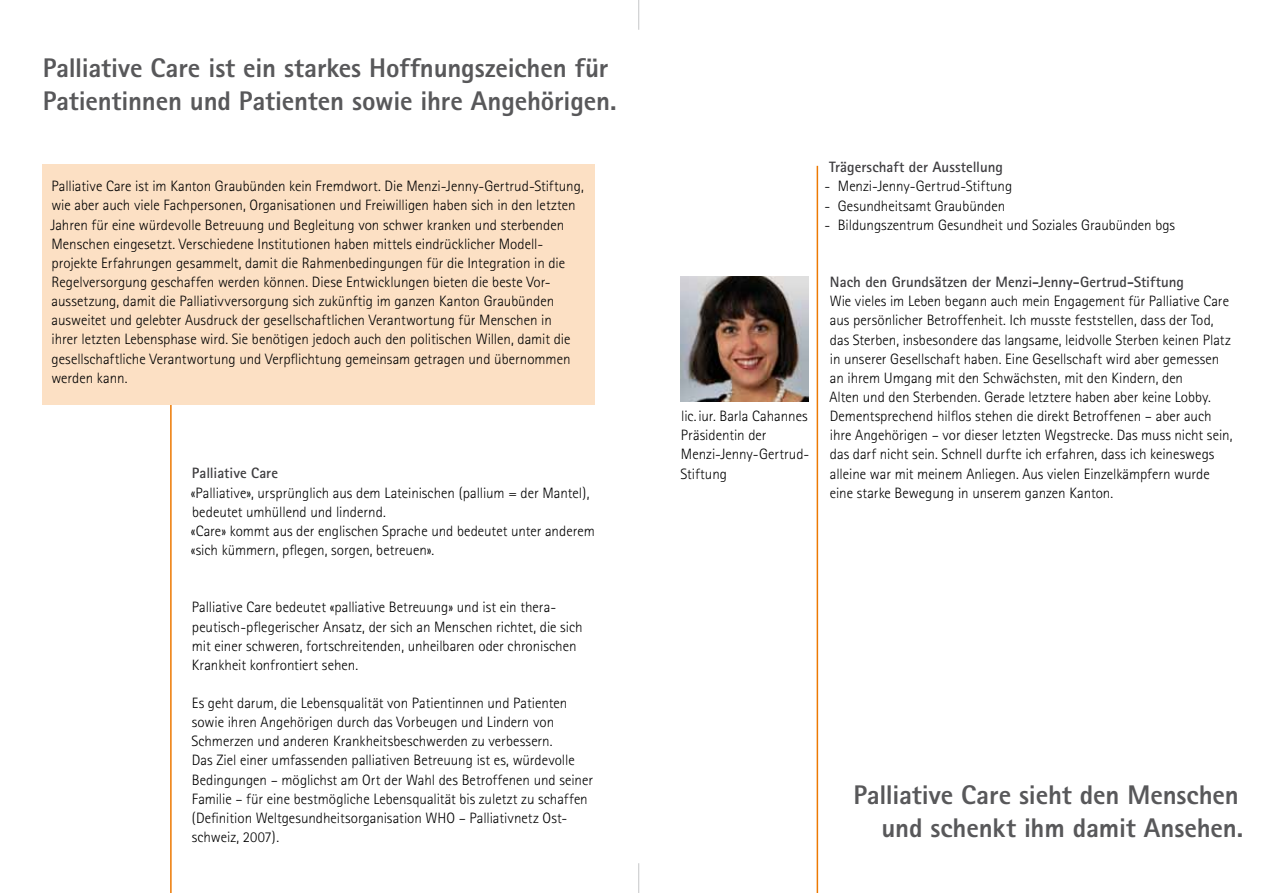
<style>
.page{position:relative;width:1276px;height:893px;background:#fff}
.page>*{position:absolute;margin:0;border:0;box-sizing:border-box;transform-origin:0 0}
.t1{font:800 27px/33px "Rotis Sans Serif";letter-spacing:-.005em;color:#58585a;text-align:right}
.t2{font:300 15px/19.2px "Rotis Sans Serif";color:#000}
.t3{font:700 15px "Rotis Sans Serif";color:#3e3d40}
</style>
<div class="page">
<hr style="left:170px;top:166px;width:2px;height:727px;background:#ed7902">
<img style="left:680px;top:276px;width:128px;height:126px">
<div style="left:43px;top:164px;width:552px;height:240px;background:#fce0c4"></div>
<hr style="left:816px;top:166px;width:2px;height:727px;background:#ed7902">
<hr style="left:638px;top:0;width:1px;height:30px;background:#c6c7c8">
<hr style="left:638px;top:863px;width:1px;height:30px;background:#c6c7c8">
<h1 class="t1" style="left:43px;top:51px;width:575px;text-align:left">Palliative Care ist ein starkes Hoffnungszeichen für<br>Patientinnen und Patienten sowie ihre Angehörigen.</h1>
<p class="t2" style="left:50px;top:177px;width:535px">Palliative Care ist im Kanton Graubünden kein Fremdwort. Die Menzi-Jenny-Gertrud-Stiftung, wie aber auch viele Fachpersonen, Organisationen und Freiwilligen haben sich in den letzten Jahren für eine würdevolle Betreuung und Begleitung von schwer kranken und sterbenden Menschen eingesetzt. Verschiedene Institutionen haben mittels eindrücklicher Modell&shy;projekte Erfahrungen gesammelt, damit die Rahmenbedingungen für die Integration in die Regelversorgung geschaffen werden können. Diese Entwicklungen bieten die beste Vor&shy;aussetzung, damit die Palliativversorgung sich zukünftig im ganzen Kanton Graubünden ausweitet und gelebter Ausdruck der gesellschaftlichen Verantwortung für Menschen in<br>ihrer letzten Lebensphase wird. Sie benötigen jedoch auch den politischen Willen, damit die gesellschaftliche Verantwortung und Verpflichtung gemeinsam getragen und übernommen werden kann.</p>
<p class="t3" style="left:192px;top:464px;width:88px">Palliative Care</p>
<p class="t2" style="left:191px;top:483px;width:405px">«Palliative», ursprünglich aus dem Lateinischen (pallium = der Mantel), bedeutet umhüllend und lindernd.<br>«Care» kommt aus der englischen Sprache und bedeutet unter anderem «sich kümmern, pflegen, sorgen, betreuen».</p>
<p class="t2" style="left:192px;top:598px;width:392px">Palliative Care bedeutet «palliative Betreuung» und ist ein thera&shy;peutisch-pflegerischer Ansatz, der sich an Menschen richtet, die sich mit einer schweren, fortschreitenden, unheilbaren oder chronischen Krankheit konfrontiert sehen.</p>
<p class="t2" style="left:191px;top:693px;width:403px">Es geht darum, die Lebensqualität von Patientinnen und Patienten sowie ihren Angehörigen durch das Vorbeugen und Lindern von Schmerzen und anderen Krankheitsbeschwerden zu verbessern.<br>Das Ziel einer umfassenden palliativen Betreuung ist es, würdevolle Bedingungen – möglichst am Ort der Wahl des Betroffenen und seiner Familie – für eine bestmögliche Lebensqualität bis zuletzt zu schaffen (Definition Weltgesundheitsorganisation WHO – Palliativnetz Ost&shy;schweiz, 2007).</p>
<p class="t3" style="left:829px;top:158px;width:175px">Trägerschaft der Ausstellung</p>
<p class="t2" style="left:824px;top:177px;width:189px">- Menzi-Jenny-Gertrud-Stiftung</p>
<p class="t2" style="left:824px;top:196px;width:182px">- Gesundheitsamt Graubünden</p>
<p class="t2" style="left:824px;top:215px;width:352px">- Bildungszentrum Gesundheit und Soziales Graubünden bgs</p>
<p class="t2" style="left:680px;top:406px;width:129px">lic. iur. Barla Cahannes<br>Präsidentin der<br>Menzi-Jenny--Gertrud-<br>Stiftung</p>
<p class="t3" style="left:830px;top:273px;width:355px">Nach den Grundsätzen der Menzi-Jenny-Gertrud-Stiftung</p>
<p class="t2" style="left:829px;top:292px;width:405px">Wie vieles im Leben begann auch mein Engagement für Palliative Care aus persönlicher Betroffenheit. Ich musste feststellen, dass der Tod, das Sterben, insbesondere das langsame, leidvolle Sterben keinen Platz in unserer Gesellschaft haben. Eine Gesellschaft wird aber gemessen an ihrem Umgang mit den Schwächsten, mit den Kindern, den<br>Alten und den Sterbenden. Gerade letztere haben aber keine Lobby.<br>Dementsprechend hilflos stehen die direkt Betroffenen – aber auch ihre Angehörigen – vor dieser letzten Wegstrecke. Das muss nicht sein, das darf nicht sein. Schnell durfte ich erfahren, dass ich keineswegs alleine war mit meinem Anliegen. Aus vielen Einzelkämpfern wurde eine starke Bewegung in unserem ganzen Kanton.</p>
<h1 class="t1" style="left:853px;top:778px;width:391px">Palliative Care sieht den Menschen und schenkt ihm damit Ansehen.</h1>
</div>
